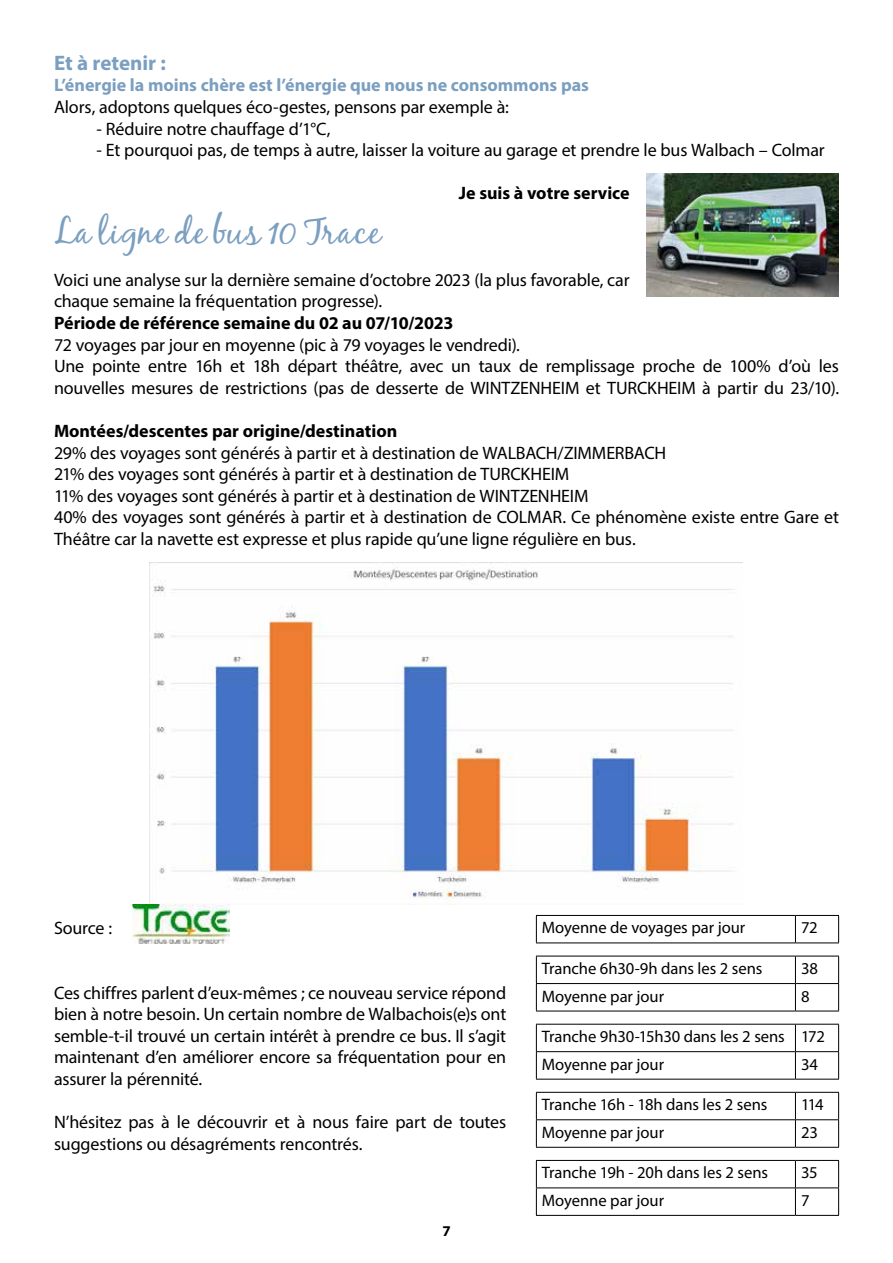
<style>
.page{position:relative;width:893px;height:1263px;background:#fff}
.page>*{position:absolute;margin:0;border:0;box-sizing:border-box;transform-origin:0 0}
.t1{font:36px "Black Jack";letter-spacing:.04em;color:#7b9fc0}
.t2{font:700 21px "Myriad Pro";letter-spacing:-.005em;color:#7b9fc0}
.t3{font:18px/21.6px "Myriad Pro";letter-spacing:-.01em;color:#000}
.t4{font:700 18px "Myriad Pro";color:#000}
.t5{font:700 18px "Myriad Pro";color:#7b9fc0}
.t6{font:16.65px/27.5px "Myriad Pro";letter-spacing:-.005em;color:#000}
.t7{font:700 15px "Myriad Pro";color:#000}
</style>
<div class="page">
<img style="left:150px;top:562px;width:592px;height:343px">
<img style="left:132px;top:904px;width:98px;height:39px">
<img style="left:647px;top:174px;width:191px;height:122px">
<hr style="left:536px;top:915px;width:259px;height:1px;background:#000">
<svg style="left:536px;top:916px;width:1px;height:26px"></svg>
<hr style="left:795px;top:915px;width:44px;height:1px;background:#000">
<svg style="left:795px;top:916px;width:1px;height:26px"></svg>
<svg style="left:838px;top:916px;width:1px;height:26px"></svg>
<hr style="left:536px;top:942px;width:259px;height:1px;background:#000">
<hr style="left:795px;top:942px;width:44px;height:1px;background:#000">
<hr style="left:536px;top:1024px;width:259px;height:1px;background:#000">
<hr style="left:795px;top:1024px;width:44px;height:1px;background:#000">
<hr style="left:536px;top:1051px;width:259px;height:1px;background:#000">
<svg style="left:536px;top:1024px;width:1px;height:55px"></svg>
<hr style="left:795px;top:1051px;width:44px;height:1px;background:#000">
<svg style="left:795px;top:1024px;width:1px;height:55px"></svg>
<svg style="left:838px;top:1024px;width:1px;height:55px"></svg>
<hr style="left:536px;top:1079px;width:259px;height:1px;background:#000">
<hr style="left:795px;top:1079px;width:44px;height:1px;background:#000">
<hr style="left:536px;top:956px;width:259px;height:1px;background:#000">
<hr style="left:795px;top:956px;width:44px;height:1px;background:#000">
<hr style="left:536px;top:983px;width:259px;height:1px;background:#000">
<svg style="left:536px;top:956px;width:1px;height:55px"></svg>
<hr style="left:795px;top:983px;width:44px;height:1px;background:#000">
<svg style="left:795px;top:956px;width:1px;height:55px"></svg>
<svg style="left:838px;top:956px;width:1px;height:55px"></svg>
<hr style="left:536px;top:1011px;width:259px;height:1px;background:#000">
<hr style="left:795px;top:1011px;width:44px;height:1px;background:#000">
<hr style="left:536px;top:1092px;width:259px;height:1px;background:#000">
<hr style="left:795px;top:1092px;width:44px;height:1px;background:#000">
<hr style="left:536px;top:1119px;width:259px;height:1px;background:#000">
<svg style="left:536px;top:1093px;width:1px;height:54px"></svg>
<hr style="left:795px;top:1119px;width:44px;height:1px;background:#000">
<svg style="left:795px;top:1093px;width:1px;height:54px"></svg>
<svg style="left:838px;top:1093px;width:1px;height:54px"></svg>
<hr style="left:536px;top:1147px;width:259px;height:1px;background:#000">
<hr style="left:795px;top:1147px;width:44px;height:1px;background:#000">
<hr style="left:536px;top:1160px;width:259px;height:1px;background:#000">
<hr style="left:795px;top:1160px;width:44px;height:1px;background:#000">
<hr style="left:536px;top:1187px;width:259px;height:1px;background:#000">
<svg style="left:536px;top:1161px;width:1px;height:54px"></svg>
<hr style="left:795px;top:1187px;width:44px;height:1px;background:#000">
<svg style="left:795px;top:1161px;width:1px;height:54px"></svg>
<svg style="left:838px;top:1161px;width:1px;height:54px"></svg>
<hr style="left:536px;top:1215px;width:259px;height:1px;background:#000">
<hr style="left:795px;top:1215px;width:44px;height:1px;background:#000">
<p class="t2" style="left:54px;top:49px;width:113px">Et à retenir :</p>
<p class="t5" style="left:54px;top:74px;width:537px">L’énergie la moins chère est l’énergie que nous ne consommons pas</p>
<p class="t3" style="left:54px;top:96px;width:456px">Alors, adoptons quelques éco-gestes, pensons par exemple à:</p>
<p class="t3" style="left:97px;top:117px;width:235px">- Réduire notre chauffage d’1°C,</p>
<p class="t3" style="left:97px;top:139px;width:730px">- Et pourquoi pas, de temps à autre, laisser la voiture au garage et prendre le bus Walbach – Colmar</p>
<p class="t4" style="left:459px;top:182px;width:172px">Je suis à votre service</p>
<h1 class="t1" style="left:54px;top:209px;width:328px">La ligne de bus 10 Trace</h1>
<p class="t3" style="left:54px;top:269px;width:577px">Voici une analyse sur la dernière semaine d’octobre 2023 (la plus favorable, car chaque semaine la fréquentation progresse).</p>
<p class="t4" style="left:54px;top:311px;width:401px">Période de référence semaine du 02 au 07/10/2023</p>
<p class="t3" style="left:54px;top:333px;width:787px">72 voyages par jour en moyenne (pic à 79 voyages le vendredi).<br>Une pointe entre 16h et 18h départ théâtre, avec un taux de remplissage proche de 100% d’où les nouvelles mesures de restrictions (pas de desserte de WINTZENHEIM et TURCKHEIM à partir du 23/10).</p>
<p class="t4" style="left:54px;top:419px;width:345px">Montées/descentes par origine/destination</p>
<p class="t3" style="left:54px;top:441px;width:786px">29% des voyages sont générés à partir et à destination de WALBACH/ZIMMERBACH<br>21% des voyages sont générés à partir et à destination de TURCKHEIM<br>11% des voyages sont générés à partir et à destination de WINTZENHEIM<br>40% des voyages sont générés à partir et à destination de COLMAR. Ce phénomène existe entre Gare et Théâtre car la navette est expresse et plus rapide qu’une ligne régulière en bus.</p>
<p class="t3" style="left:54px;top:917px;width:60px">Source :</p>
<p class="t3" style="left:54px;top:981px;width:454px;text-align:justify">Ces chiffres parlent d’eux-mêmes ; ce nouveau service répond bien à notre besoin. Un certain nombre de Walbachois(e)s ont semble-t-il trouvé un certain intérêt à prendre ce bus. Il s’agit maintenant d’en améliorer encore sa fréquentation pour en assurer la pérennité.</p>
<p class="t3" style="left:54px;top:1111px;width:454px">N’hésitez pas à le découvrir et à nous faire part de toutes suggestions ou désagréments rencontrés.</p>
<p class="t7" style="left:442px;top:1221px;width:10px">7</p>
<p class="t6" style="left:542px;top:914px;width:205px">Moyenne de voyages par jour</p>
<p class="t6" style="left:801px;top:914px;width:18px">72</p>
<p class="t6" style="left:542px;top:954px;width:222px">Tranche 6h30-9h dans les 2 sens</p>
<p class="t6" style="left:801px;top:954px;width:18px">38</p>
<p class="t6" style="left:542px;top:982px;width:124px">Moyenne par jour</p>
<p class="t6" style="left:801px;top:982px;width:10px">8</p>
<p class="t6" style="left:542px;top:1022px;width:285px">Tranche 9h30-15h30 dans les 2 sens 172<br>Moyenne par jour</p>
<p class="t6" style="left:801px;top:1050px;width:19px">34</p>
<p class="t6" style="left:542px;top:1091px;width:227px">Tranche 16h - 18h dans les 2 sens</p>
<p class="t6" style="left:801px;top:1091px;width:24px">114</p>
<p class="t6" style="left:542px;top:1118px;width:124px">Moyenne par jour</p>
<p class="t6" style="left:801px;top:1118px;width:18px">23</p>
<p class="t6" style="left:542px;top:1159px;width:228px">Tranche 19h - 20h dans les 2 sens</p>
<p class="t6" style="left:801px;top:1159px;width:18px">35</p>
<p class="t6" style="left:542px;top:1186px;width:124px">Moyenne par jour</p>
<p class="t6" style="left:801px;top:1186px;width:10px">7</p>
</div>
